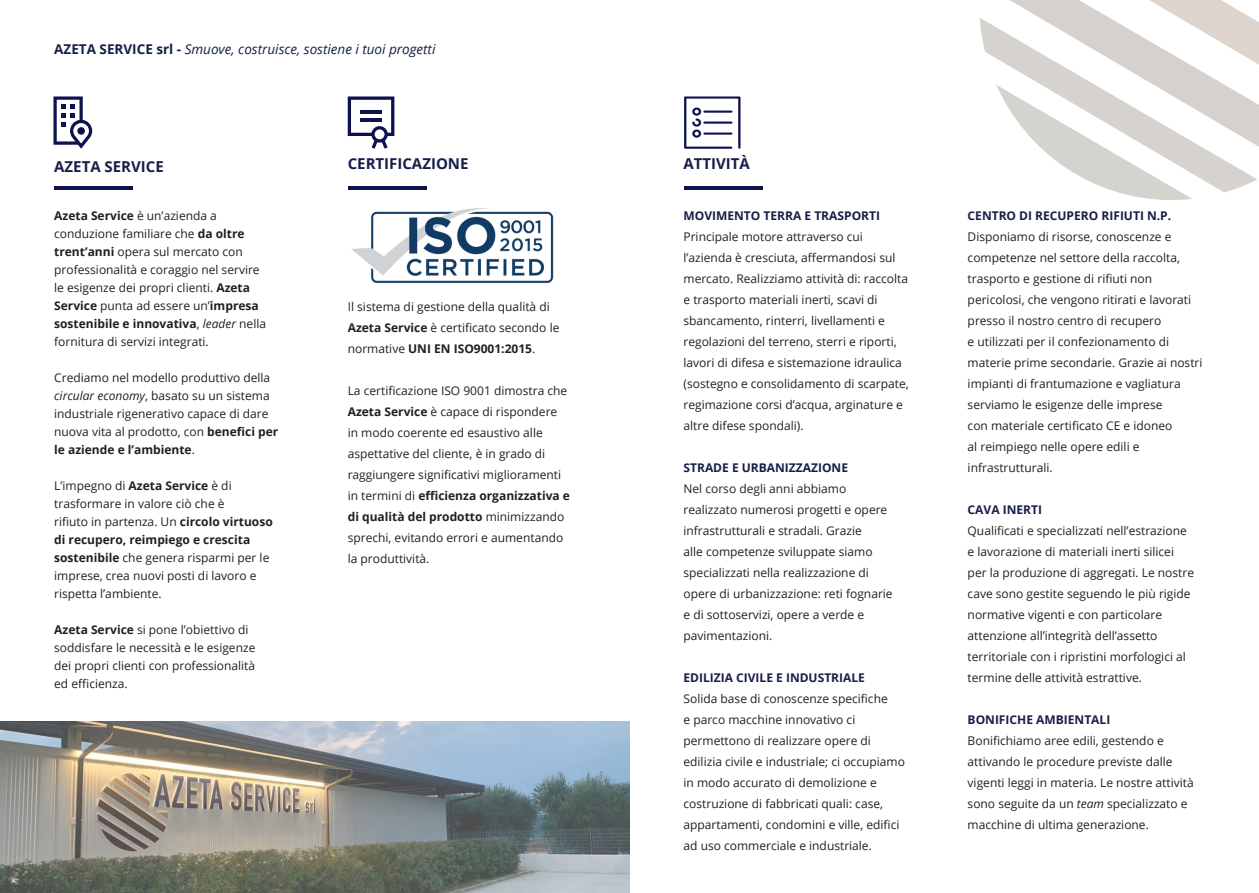
<style>
.page{position:relative;width:1259px;height:893px;background:#fff}
.page>*{position:absolute;margin:0;border:0;box-sizing:border-box;transform-origin:0 0}
.t1{font:700 15px "Open Sans";color:#181e49}
.t2{font:italic 13.5px "Open Sans";color:#142048}
.t3{font:12px/21px "Open Sans";color:#231f20}
.t4{font:700 12px "Open Sans";color:#181e49}
.t5{font:700 12px "Open Sans";color:#231f20}
.s1{font-weight:700;font-style:normal}
.s2{font-weight:700}
.s3{font-style:italic}
.s4{font-weight:400}
</style>
<div class="page">
<svg style="left:980px;top:18px;width:16px;height:40px"></svg>
<svg style="left:996px;top:0;width:263px;height:200px"></svg>
<hr style="left:54px;top:186px;width:79px;height:3px;background:#0d124d">
<hr style="left:348px;top:186px;width:78px;height:3px;background:#0d124d">
<hr style="left:684px;top:186px;width:78px;height:3px;background:#0d124d">
<img style="left:0;top:722px;width:629px;height:171px">
<img style="left:351px;top:208px;width:203px;height:76px">
<svg style="left:53px;top:96px;width:39px;height:53px"></svg>
<svg style="left:348px;top:96px;width:46px;height:53px"></svg>
<svg style="left:684px;top:96px;width:56px;height:53px"></svg>
<hr style="left:703px;top:133px;width:29px;height:2px;background:#0d124d">
<p class="t2" style="left:54px;top:40px;width:383px"><span class="s1">AZETA SERVICE srl -</span> Smuove, costruisce, sostiene i tuoi progetti</p>
<p class="t1" style="left:54px;top:156px;width:111px">AZETA SERVICE</p>
<p class="t1" style="left:348px;top:153px;width:122px">CERTIFICAZIONE</p>
<p class="t1" style="left:683px;top:153px;width:68px">ATTIVITÀ</p>
<p class="t3" style="left:54px;top:206px;width:213px;line-height:18px"><span class="s2">Azeta Service</span> è un’azienda a conduzione familiare che <span class="s2">da oltre trent’anni</span> opera sul mercato con professionalità e coraggio nel servire le esigenze dei propri clienti. <span class="s2">Azeta Service</span> punta ad essere un’<span class="s2">impresa sostenibile e innovativa</span>, <span class="s3">leader</span> nella fornitura di servizi integrati.</p>
<p class="t3" style="left:54px;top:368px;width:217px;line-height:18px">Crediamo nel modello produttivo della <span class="s3">circular economy</span>, basato su un sistema</p>
<p class="t3" style="left:54px;top:402px;width:216px">industriale rigenerativo capace di dare</p>
<p class="t3" style="left:54px;top:420px;width:226px">nuova vita al prodotto, con <span class="s2">benefici per</span></p>
<p class="t5" style="left:54px;top:441px;width:142px">le aziende e l’ambiente<span class="s4">.</span></p>
<p class="t3" style="left:54px;top:474px;width:179px">L’impegno di <span class="s2">Azeta Service</span> è di</p>
<p class="t3" style="left:54px;top:492px;width:172px">trasformare in valore ciò che è</p>
<p class="t3" style="left:54px;top:510px;width:220px">rifiuto in partenza. Un <span class="s2">circolo virtuoso</span></p>
<p class="t5" style="left:54px;top:531px;width:197px">di recupero, reimpiego e crescita</p>
<p class="t3" style="left:54px;top:546px;width:217px"><span class="s2">sostenibile</span> che genera risparmi per le</p>
<p class="t3" style="left:54px;top:564px;width:204px">imprese, crea nuovi posti di lavoro e</p>
<p class="t3" style="left:54px;top:582px;width:109px">rispetta l’ambiente.</p>
<p class="t3" style="left:54px;top:620px;width:203px;line-height:18px"><span class="s2">Azeta Service</span> si pone l’obiettivo di soddisfare le necessità e le esigenze</p>
<p class="t3" style="left:54px;top:654px;width:202px">dei propri clienti con professionalità</p>
<p class="t3" style="left:54px;top:672px;width:75px">ed efficienza.</p>
<p class="t3" style="left:348px;top:296px;width:213px">Il sistema di gestione della qualità di<br><span class="s2">Azeta Service</span> è certificato secondo le normative <span class="s2">UNI EN ISO9001:2015</span>.</p>
<p class="t3" style="left:348px;top:380px;width:224px">La certificazione ISO 9001 dimostra che <span class="s2">Azeta Service</span> è capace di rispondere in modo coerente ed esaustivo alle aspettative del cliente, è in grado di raggiungere significativi miglioramenti in termini di <span class="s2">efficienza organizzativa e di qualità del prodotto</span> minimizzando sprechi, evitando errori e aumentando la produttività.</p>
<p class="t4" style="left:683px;top:207px;width:198px">MOVIMENTO TERRA E TRASPORTI</p>
<p class="t3" style="left:683px;top:225px;width:227px">Principale motore attraverso cui l’azienda è cresciuta, affermandosi sul mercato. Realizziamo attività di: raccolta e trasporto materiali inerti, scavi di sbancamento, rinterri, livellamenti e regolazioni del terreno, sterri e riporti, lavori di difesa e sistemazione idraulica (sostegno e consolidamento di scarpate, regimazione corsi d’acqua, arginature e altre difese spondali).</p>
<p class="t4" style="left:683px;top:459px;width:166px">STRADE E URBANIZZAZIONE</p>
<p class="t3" style="left:683px;top:477px;width:211px">Nel corso degli anni abbiamo realizzato numerosi progetti e opere infrastrutturali e stradali. Grazie<br>alle competenze sviluppate siamo specializzati nella realizzazione di opere di urbanizzazione: reti fognarie e di sottoservizi, opere a verde e pavimentazioni.</p>
<p class="t4" style="left:683px;top:669px;width:183px">EDILIZIA CIVILE E INDUSTRIALE</p>
<p class="t3" style="left:683px;top:687px;width:223px">Solida base di conoscenze specifiche<br>e parco macchine innovativo ci permettono di realizzare opere di edilizia civile e industriale; ci occupiamo in modo accurato di demolizione e costruzione di fabbricati quali: case, appartamenti, condomini e ville, edifici ad uso commerciale e industriale.</p>
<p class="t4" style="left:967px;top:207px;width:205px">CENTRO DI RECUPERO RIFIUTI N.P.</p>
<p class="t3" style="left:967px;top:225px;width:205px">Disponiamo di risorse, conoscenze e</p>
<p class="t3" style="left:967px;top:246px;width:214px">competenze nel settore della raccolta,</p>
<p class="t3" style="left:967px;top:267px;width:186px">trasporto e gestione di rifiuti non</p>
<p class="t3" style="left:967px;top:288px;width:225px">pericolosi, che vengono ritirati e lavorati</p>
<p class="t3" style="left:967px;top:309px;width:195px">presso il nostro centro di recupero</p>
<p class="t3" style="left:967px;top:330px;width:203px">e utilizzati per il confezionamento di</p>
<p class="t3" style="left:967px;top:351px;width:236px">materie prime secondarie. Grazie ai nostri</p>
<p class="t3" style="left:967px;top:372px;width:215px">impianti di frantumazione e vagliatura</p>
<p class="t3" style="left:967px;top:393px;width:206px">serviamo le esigenze delle imprese con materiale certificato CE e idoneo al reimpiego nelle opere edili e infrastrutturali.</p>
<p class="t4" style="left:967px;top:501px;width:76px">CAVA INERTI</p>
<p class="t3" style="left:967px;top:519px;width:228px">Qualificati e specializzati nell’estrazione e lavorazione di materiali inerti silicei per la produzione di aggregati. Le nostre cave sono gestite seguendo le più rigide normative vigenti e con particolare attenzione all’integrità dell’assetto territoriale con i ripristini morfologici al termine delle attività estrattive.</p>
<p class="t4" style="left:967px;top:711px;width:144px">BONIFICHE AMBIENTALI</p>
<p class="t3" style="left:967px;top:729px;width:227px">Bonifichiamo aree edili, gestendo e attivando le procedure previste dalle vigenti leggi in materia. Le nostre attività sono seguite da un <span class="s3">team</span> specializzato e macchine di ultima generazione.</p>
</div>
